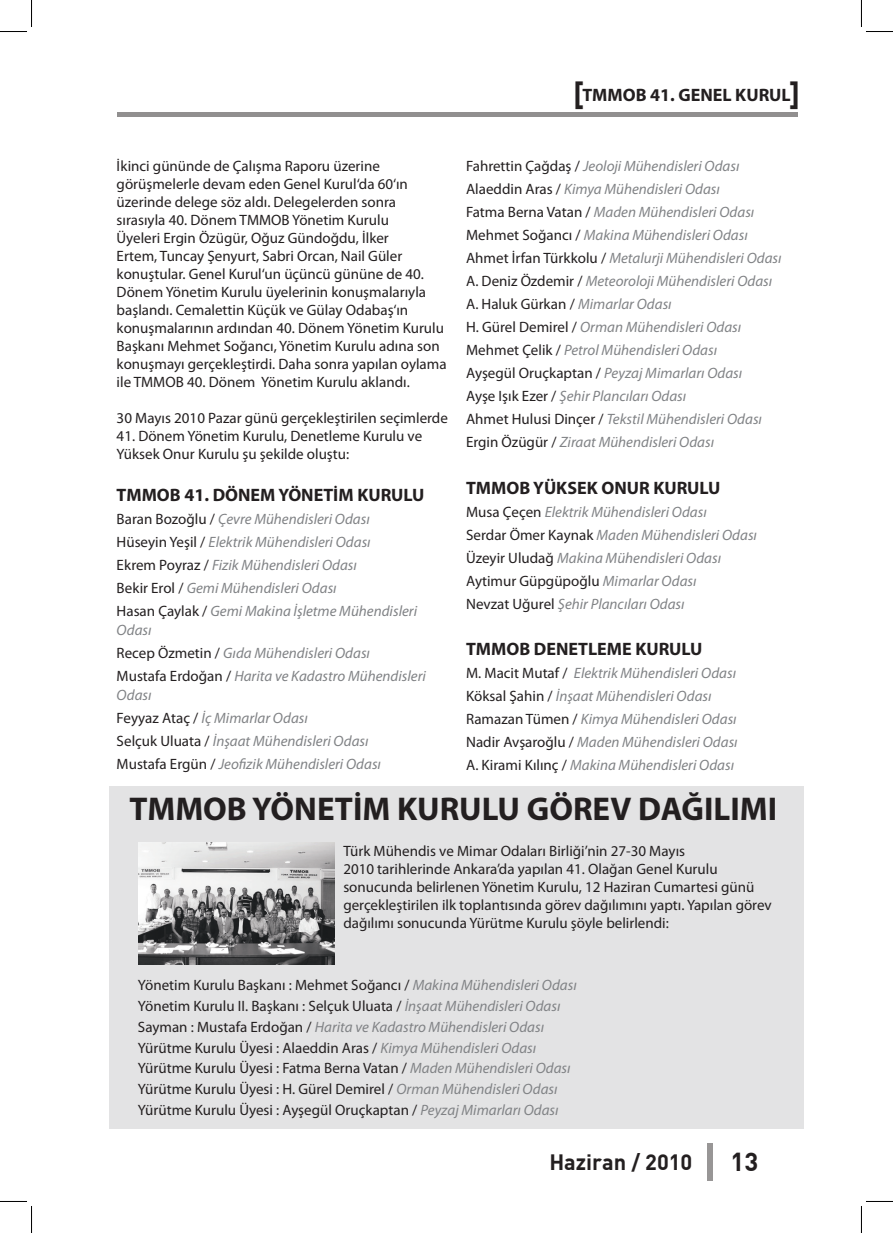
<style>
.page{position:relative;width:893px;height:1233px;background:#fff}
.page>*{position:absolute;margin:0;border:0;box-sizing:border-box;transform-origin:0 0}
.t1{font:700 33px "Myriad Pro";color:#231f20}
.t2{font:700 30px "Arial";color:#231f20}
.t3{font:25.5px "DIN Bold";color:#231f20}
.t4{font:21.75px "DIN Bold";color:#231f20}
.t5{font:700 18px "Myriad Pro";color:#231f20}
.t6{font:15px/18px "Myriad Pro";color:#231f20}
.t7{font:italic 15px/18.8px "Myriad Pro";color:#808285}
.s1{font-style:normal;color:#231f20}
.s2{font-style:italic;color:#808285}
</style>
<div class="page">
<div style="left:117px;top:112px;width:680px;height:5px;background:#918f8f"></div>
<div style="left:706px;top:1143px;width:6px;height:37px;background:#989696"></div>
<div style="left:110px;top:786px;width:693px;height:342px;background:#e3e3e4"></div>
<img style="left:139px;top:842px;width:195px;height:122px">
<svg style="left:0;top:0;width:32px;height:32px"></svg>
<svg style="left:0;top:1201px;width:32px;height:31px"></svg>
<svg style="left:860px;top:0;width:32px;height:32px"></svg>
<svg style="left:860px;top:1201px;width:32px;height:31px"></svg>
<h2 class="t2" style="left:573px;top:72px;width:11px">[</h2>
<h2 class="t2" style="left:789px;top:72px;width:11px">]</h2>
<p class="t5" style="left:582px;top:83px;width:210px">TMMOB 41. GENEL KURUL</p>
<p class="t6" style="left:117px;top:157px;width:331px">İkinci gününde de Çalışma Raporu üzerine görüşmelerle devam eden Genel Kurul‘da 60‘ın üzerinde delege söz aldı. Delegelerden sonra sırasıyla 40. Dönem TMMOB Yönetim Kurulu<br>Üyeleri Ergin Özügür, Oğuz Gündoğdu, İlker<br>Ertem, Tuncay Şenyurt, Sabri Orcan, Nail Güler konuştular. Genel Kurul‘un üçüncü gününe de 40.<br>Dönem Yönetim Kurulu üyelerinin konuşmalarıyla başlandı. Cemalettin Küçük ve Gülay Odabaş‘ın konuşmalarının ardından 40. Dönem Yönetim Kurulu Başkanı Mehmet Soğancı, Yönetim Kurulu adına son konuşmayı gerçekleştirdi. Daha sonra yapılan oylama ile TMMOB 40. Dönem Yönetim Kurulu aklandı.</p>
<p class="t6" style="left:117px;top:409px;width:333px">30 Mayıs 2010 Pazar günü gerçekleştirilen seçimlerde</p>
<p class="t6" style="left:117px;top:427px;width:307px">41. Dönem Yönetim Kurulu, Denetleme Kurulu ve<br>Yüksek Onur Kurulu şu şekilde oluştu:</p>
<p class="t5" style="left:117px;top:483px;width:309px">TMMOB 41. DÖNEM YÖNETİM KURULU</p>
<p class="t7" style="left:117px;top:509px;width:254px"><span class="s1">Baran Bozoğlu /</span> Çevre Mühendisleri Odası</p>
<p class="t7" style="left:117px;top:532px;width:255px"><span class="s1">Hüseyin Yeşil /</span> Elektrik Mühendisleri Odası</p>
<p class="t7" style="left:117px;top:555px;width:242px"><span class="s1">Ekrem Poyraz /</span> Fizik Mühendisleri Odası</p>
<p class="t7" style="left:117px;top:578px;width:221px"><span class="s1">Bekir Erol /</span> Gemi Mühendisleri Odası</p>
<p class="t7" style="left:117px;top:601px;width:302px"><span class="s1">Hasan Çaylak /</span> Gemi Makina İşletme Mühendisleri<br>Odası</p>
<p class="t7" style="left:117px;top:643px;width:255px"><span class="s1">Recep Özmetin /</span> Gıda Mühendisleri Odası</p>
<p class="t7" style="left:117px;top:666px;width:311px"><span class="s1">Mustafa Erdoğan /</span> Harita ve Kadastro Mühendisleri<br>Odası</p>
<p class="t7" style="left:117px;top:708px;width:193px"><span class="s1">Feyyaz Ataç /</span> İç Mimarlar Odası</p>
<p class="t7" style="left:117px;top:731px;width:253px"><span class="s1">Selçuk Uluata /</span> İnşaat Mühendisleri Odası</p>
<p class="t7" style="left:117px;top:754px;width:266px"><span class="s1">Mustafa Ergün /</span> Jeofizik Mühendisleri Odası</p>
<p class="t7" style="left:466px;top:157px;width:275px"><span class="s1">Fahrettin Çağdaş /</span> Jeoloji Mühendisleri Odası</p>
<p class="t7" style="left:466px;top:180px;width:255px"><span class="s1">Alaeddin Aras /</span> Kimya Mühendisleri Odası</p>
<p class="t7" style="left:466px;top:203px;width:289px"><span class="s1">Fatma Berna Vatan /</span> Maden Mühendisleri Odası</p>
<p class="t7" style="left:466px;top:226px;width:283px"><span class="s1">Mehmet Soğancı /</span> Makina Mühendisleri Odası</p>
<p class="t7" style="left:466px;top:249px;width:317px"><span class="s1">Ahmet İrfan Türkkolu /</span> Metalurji Mühendisleri Odası</p>
<p class="t7" style="left:466px;top:272px;width:307px"><span class="s1">A. Deniz Özdemir /</span> Meteoroloji Mühendisleri Odası</p>
<p class="t6" style="left:466px;top:295px;width:207px">A. Haluk Gürkan / <span class="s2">Mimarlar Odası</span></p>
<p class="t7" style="left:466px;top:318px;width:276px"><span class="s1">H. Gürel Demirel /</span> Orman Mühendisleri Odası</p>
<p class="t7" style="left:466px;top:341px;width:252px"><span class="s1">Mehmet Çelik /</span> Petrol Mühendisleri Odası</p>
<p class="t7" style="left:466px;top:364px;width:277px"><span class="s1">Ayşegül Oruçkaptan /</span> Peyzaj Mimarları Odası</p>
<p class="t7" style="left:466px;top:387px;width:221px"><span class="s1">Ayşe Işık Ezer /</span> Şehir Plancıları Odası</p>
<p class="t7" style="left:466px;top:410px;width:297px"><span class="s1">Ahmet Hulusi Dinçer /</span> Tekstil Mühendisleri Odası</p>
<p class="t7" style="left:466px;top:433px;width:249px"><span class="s1">Ergin Özügür /</span> Ziraat Mühendisleri Odası</p>
<p class="t5" style="left:466px;top:475px;width:256px">TMMOB YÜKSEK ONUR KURULU</p>
<p class="t7" style="left:466px;top:502px;width:242px"><span class="s1">Musa Çeçen</span> Elektrik Mühendisleri Odası</p>
<p class="t7" style="left:466px;top:525px;width:292px"><span class="s1">Serdar Ömer Kaynak</span> Maden Mühendisleri Odası</p>
<p class="t7" style="left:466px;top:548px;width:256px"><span class="s1">Üzeyir Uludağ</span> Makina Mühendisleri Odası</p>
<p class="t6" style="left:466px;top:571px;width:232px">Aytimur Güpgüpoğlu <span class="s2">Mimarlar Odası</span></p>
<p class="t7" style="left:466px;top:594px;width:220px"><span class="s1">Nevzat Uğurel</span> Şehir Plancıları Odası</p>
<p class="t5" style="left:466px;top:636px;width:238px">TMMOB DENETLEME KURULU</p>
<p class="t7" style="left:466px;top:663px;width:271px"><span class="s1">M. Macit Mutaf /</span> Elektrik Mühendisleri Odası</p>
<p class="t7" style="left:466px;top:686px;width:247px"><span class="s1">Köksal Şahin /</span> İnşaat Mühendisleri Odası</p>
<p class="t7" style="left:466px;top:709px;width:272px"><span class="s1">Ramazan Tümen /</span> Kimya Mühendisleri Odası</p>
<p class="t7" style="left:466px;top:732px;width:273px"><span class="s1">Nadir Avşaroğlu /</span> Maden Mühendisleri Odası</p>
<p class="t7" style="left:466px;top:755px;width:269px"><span class="s1">A. Kirami Kılınç /</span> Makina Mühendisleri Odası</p>
<p class="t1" style="left:129px;top:787px;width:649px">TMMOB YÖNETİM KURULU GÖREV DAĞILIMI</p>
<p class="t6" style="left:343px;top:841px;width:430px">Türk Mühendis ve Mimar Odaları Birliği’nin 27-30 Mayıs<br>2010 tarihlerinde Ankara’da yapılan 41. Olağan Genel Kurulu sonucunda belirlenen Yönetim Kurulu, 12 Haziran Cumartesi günü gerçekleştirilen ilk toplantısında görev dağılımını yaptı. Yapılan görev dağılımı sonucunda Yürütme Kurulu şöyle belirlendi:</p>
<p class="t6" style="left:138px;top:975px;width:440px">Yönetim Kurulu Başkanı : Mehmet Soğancı / <span class="s2">Makina Mühendisleri Odası</span></p>
<p class="t6" style="left:138px;top:996px;width:424px">Yönetim Kurulu II. Başkanı : Selçuk Uluata / <span class="s2">İnşaat Mühendisleri Odası</span></p>
<p class="t7" style="left:138px;top:1017px;width:407px"><span class="s1">Sayman : Mustafa Erdoğan /</span> Harita ve Kadastro Mühendisleri Odası</p>
<p class="t6" style="left:138px;top:1038px;width:400px">Yürütme Kurulu Üyesi : Alaeddin Aras / <span class="s2">Kimya Mühendisleri Odası</span></p>
<p class="t6" style="left:138px;top:1058px;width:434px">Yürütme Kurulu Üyesi : Fatma Berna Vatan / <span class="s2">Maden Mühendisleri Odası</span></p>
<p class="t6" style="left:138px;top:1079px;width:421px">Yürütme Kurulu Üyesi : H. Gürel Demirel / <span class="s2">Orman Mühendisleri Odası</span></p>
<p class="t6" style="left:138px;top:1100px;width:422px">Yürütme Kurulu Üyesi : Ayşegül Oruçkaptan / <span class="s2">Peyzaj Mimarları Odası</span></p>
<h3 class="t4" style="left:549px;top:1147px;width:144px">Haziran / 2010</h3>
<h3 class="t3" style="left:730px;top:1144px;width:29px">13</h3>
</div>
